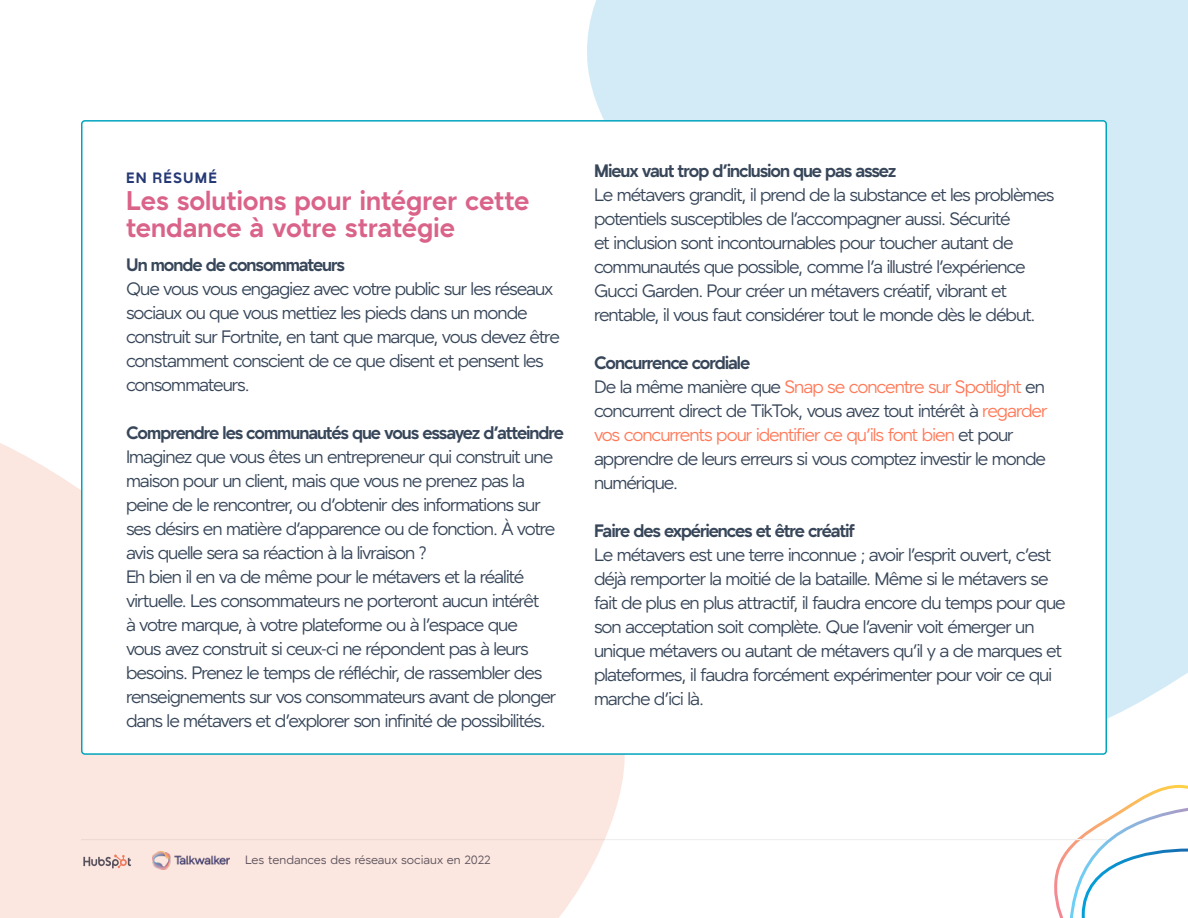
<style>
.page{position:relative;width:1188px;height:918px;background:#fff}
.page>*{position:absolute;margin:0;border:0;box-sizing:border-box;transform-origin:0 0}
.t1{font:700 27px/27px "Forno";letter-spacing:-.005em;color:#da6389}
.t2{font:18px/24px "Forno";letter-spacing:-.06em;color:#374659}
.t3{font:700 18px "Forno";letter-spacing:-.06em;color:#374659}
.t4{font:700 15px "Forno";letter-spacing:.08em;color:#253974}
.t5{font:12px "Forno";letter-spacing:-.005em;color:#374659}
.s1{font-weight:700}
.s2{color:#ff7a59}
</style>
<div class="page">
<svg style="left:1054px;top:784px;width:134px;height:134px"></svg>
<hr style="left:81px;top:839px;width:1026px;height:1px;background:#efefef">
<div style="left:0;top:443px;width:625px;height:475px;background:#fbe6e0"></div>
<svg style="left:580px;top:0;width:608px;height:757px;background:#d2ebf6"></svg>
<div style="left:82px;top:121px;width:1024px;height:633px;background:#fff;border-radius:3px"></div>
<p class="t4" style="left:126px;top:169px;width:93px">EN RÉSUMÉ</p>
<h1 class="t1" style="left:126px;top:191px;width:405px">Les solutions pour intégrer cette tendance à votre stratégie</h1>
<p class="t3" style="left:126px;top:254px;width:221px">Un monde de consommateurs</p>
<p class="t2" style="left:126px;top:279px;width:435px">Que vous vous engagiez avec votre public sur les réseaux sociaux ou que vous mettiez les pieds dans un monde construit sur Fortnite, en tant que marque, vous devez être constamment conscient de ce que disent et pensent les consommateurs.</p>
<p class="t3" style="left:126px;top:422px;width:440px">Comprendre les communautés que vous essayez d’atteindre</p>
<p class="t2" style="left:126px;top:447px;width:432px">Imaginez que vous êtes un entrepreneur qui construit une maison pour un client, mais que vous ne prenez pas la peine de le rencontrer, ou d’obtenir des informations sur ses désirs en matière d’apparence ou de fonction. À votre avis quelle sera sa réaction à la livraison ?<br>Eh bien il en va de même pour le métavers et la réalité virtuelle. Les consommateurs ne porteront aucun intérêt<br>à votre marque, à votre plateforme ou à l’espace que vous avez construit si ceux-ci ne répondent pas à leurs besoins. Prenez le temps de réfléchir, de rassembler des renseignements sur vos consommateurs avant de plonger dans le métavers et d’explorer son infinité de possibilités.</p>
<p class="t3" style="left:594px;top:160px;width:304px">Mieux vaut trop d’inclusion que pas assez</p>
<p class="t2" style="left:594px;top:185px;width:462px">Le métavers grandit, il prend de la substance et les problèmes potentiels susceptibles de l’accompagner aussi. Sécurité<br>et inclusion sont incontournables pour toucher autant de communautés que possible, comme l’a illustré l’expérience Gucci Garden. Pour créer un métavers créatif, vibrant et rentable, il vous faut considérer tout le monde dès le début.</p>
<p class="t2" style="left:594px;top:353px;width:455px"><span class="s1">Concurrence cordiale<br></span>De la même manière que <span class="s2">Snap se concentre sur Spotlight</span> en concurrent direct de TikTok, vous avez tout intérêt à <span class="s2">regarder vos concurrents pour identifier ce qu’ils font bien</span> et pour apprendre de leurs erreurs si vous comptez investir le monde numérique.</p>
<p class="t3" style="left:594px;top:520px;width:263px">Faire des expériences et être créatif</p>
<p class="t2" style="left:594px;top:545px;width:473px">Le métavers est une terre inconnue ; avoir l’esprit ouvert, c’est déjà remporter la moitié de la bataille. Même si le métavers se fait de plus en plus attractif, il faudra encore du temps pour que son acceptation soit complète. Que l’avenir voit émerger un unique métavers ou autant de métavers qu’il y a de marques et plateformes, il faudra forcément expérimenter pour voir ce qui marche d’ici là.</p>
<p class="t5" style="left:245px;top:853px;width:247px">Les tendances des réseaux sociaux en 2022</p>
</div>
